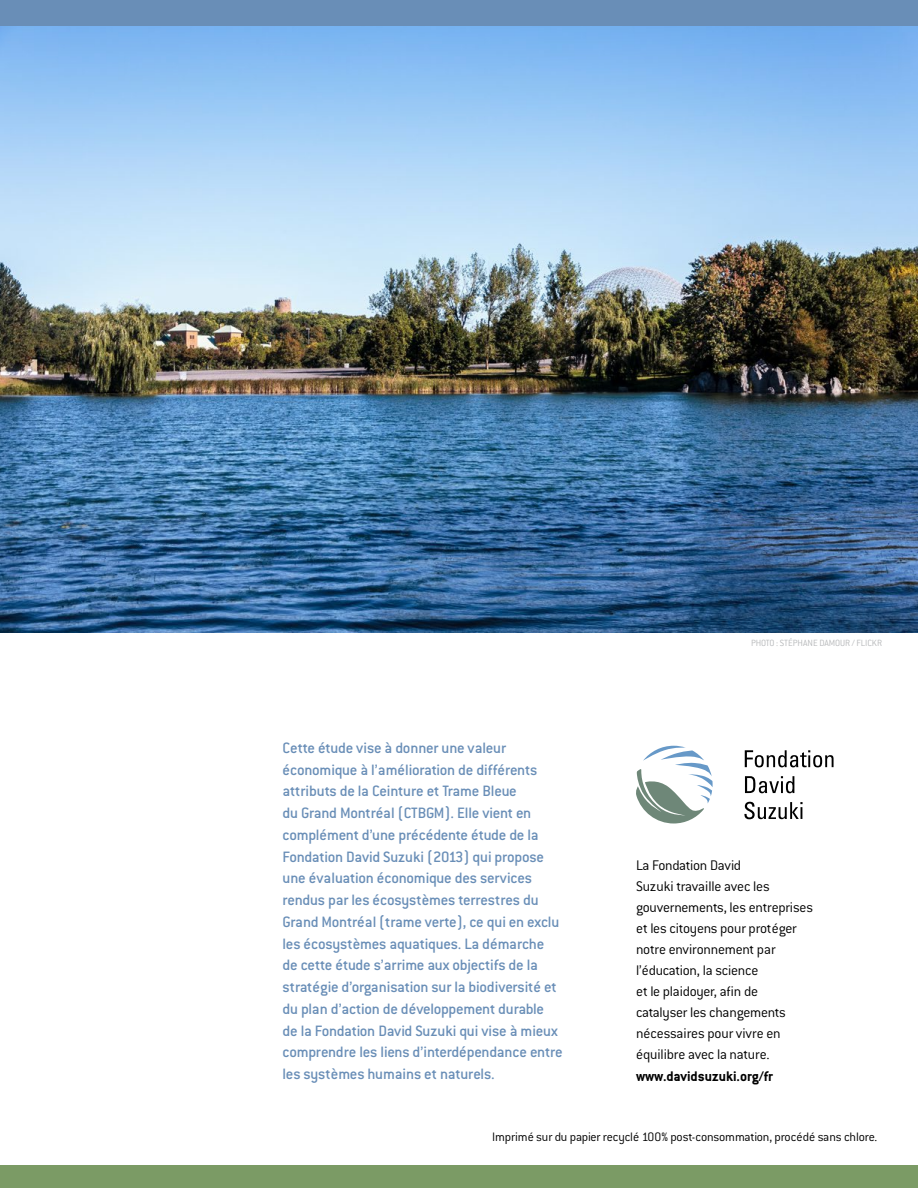
<style>
.page{position:relative;width:918px;height:1188px;background:#fff}
.page>*{position:absolute;margin:0;border:0;box-sizing:border-box;transform-origin:0 0}
.t1{font:500 16.5px/21.8px "Conduit ITC";letter-spacing:-.015em;color:#698eb7}
.t2{font:300 15.3px/21px "Conduit ITC";letter-spacing:-.015em;color:#000}
.t3{font:700 15.3px "Conduit ITC";color:#000}
.t4{font:300 13.5px "Conduit ITC";letter-spacing:-.015em;color:#000}
.t5{font:300 9.9px "Conduit ITC";letter-spacing:-.01em;color:#b6b8ba}
</style>
<div class="page">
<img style="left:0;top:25px;width:918px;height:607px">
<div style="left:0;top:0;width:918px;height:25px;background:#698eb7"></div>
<div style="left:0;top:1165px;width:918px;height:23px;background:#7b9b65"></div>
<svg style="left:745px;top:750px;width:89px;height:17px"></svg>
<svg style="left:745px;top:776px;width:49px;height:17px"></svg>
<svg style="left:744px;top:802px;width:59px;height:17px"></svg>
<svg style="left:636px;top:746px;width:77px;height:78px"></svg>
<p class="t1" style="left:283px;top:737px;width:282px">Cette étude vise à donner une valeur économique à l’amélioration de différents attributs de la Ceinture et Trame Bleue<br>du Grand Montréal (CTBGM). Elle vient en complément d’une précédente étude de la Fondation David Suzuki (2013) qui propose une évaluation économique des services rendus par les écosystèmes terrestres du Grand Montréal (trame verte), ce qui en exclu les écosystèmes aquatiques. La démarche de cette étude s’arrime aux objectifs de la stratégie d’organisation sur la biodiversité et du plan d’action de développement durable de la Fondation David Suzuki qui vise à mieux comprendre les liens d’interdépendance entre les systèmes humains et naturels.</p>
<p class="t5" style="left:751px;top:637px;width:10px">Photo</p>
<p class="t5" style="left:776px;top:637px;width:14px">: Stéphan</p>
<p class="t5" style="left:813px;top:637px;width:53px">e DAMOUR / Flickr</p>
<p class="t2" style="left:636px;top:855px;width:179px">La Fondation David<br>Suzuki travaille avec les gouvernements, les entreprises et les citoyens pour protéger notre environnement par l’éducation, la science<br>et le plaidoyer, afin de catalyser les changements nécessaires pour vivre en équilibre avec la nature.</p>
<p class="t3" style="left:636px;top:1067px;width:139px">www.davidsuzuki.org/fr</p>
<p class="t4" style="left:492px;top:1130px;width:387px">Imprimé sur du papier recyclé 100% post-consommation, procédé sans chlore.</p>
</div>
